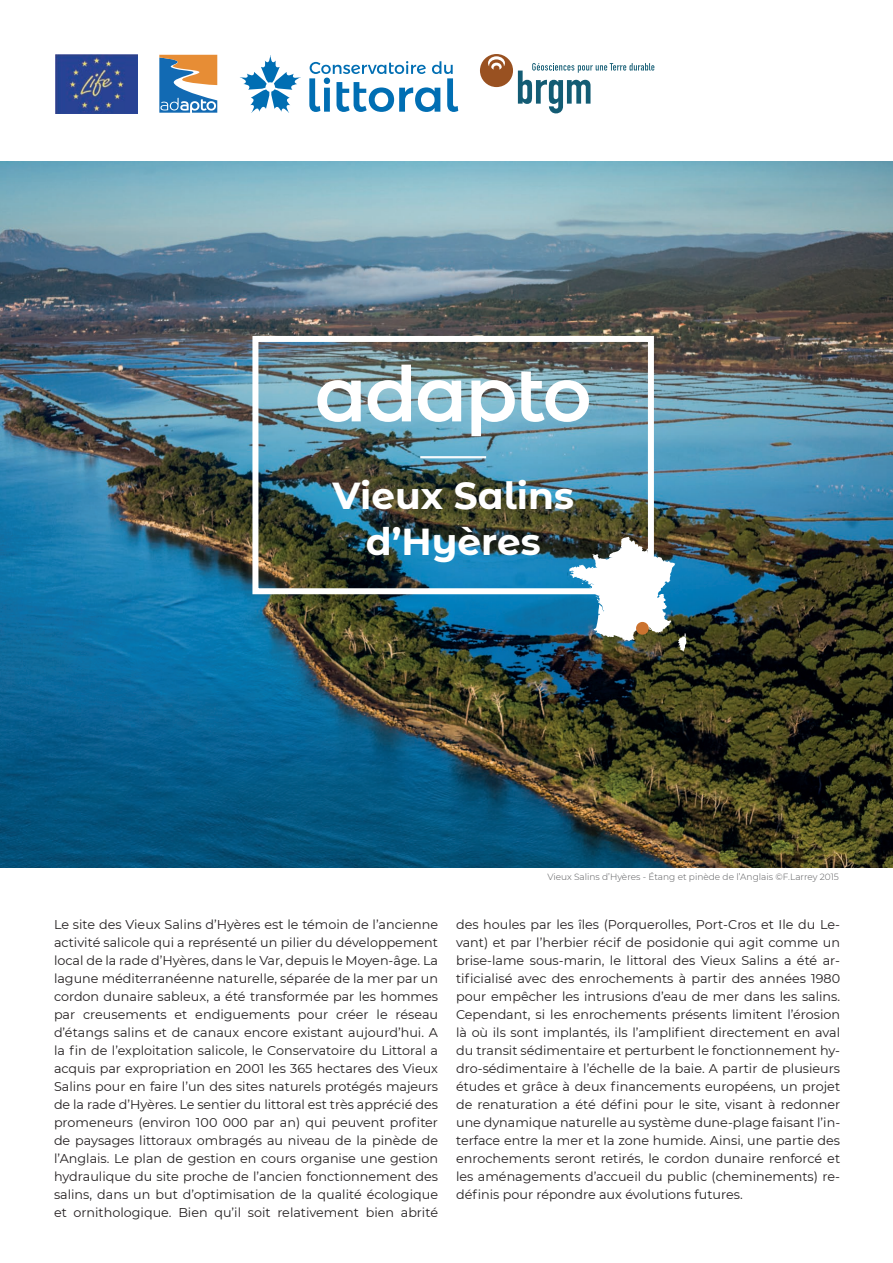
<style>
.page{position:relative;width:893px;height:1263px;background:#fff}
.page>*{position:absolute;margin:0;border:0;box-sizing:border-box;transform-origin:0 0}
.t1{font:600 76.5px "Montserrat Alternates";letter-spacing:-.03em;color:#fff}
.t2{font:700 37.5px/46.5px "Montserrat Alternates";color:#fff;text-align:center}
.t3{font:12.75px/18px "Montserrat";color:#231f20;text-align:justify}
.t4{font:300 9px "Montserrat";color:#57585a}
</style>
<div class="page">
<img style="left:0;top:162px;width:893px;height:705px">
<svg style="left:240px;top:55px;width:61px;height:58px"></svg>
<svg style="left:309px;top:61px;width:149px;height:51px"></svg>
<svg style="left:159px;top:55px;width:58px;height:58px"></svg>
<img style="left:55px;top:54px;width:82px;height:60px">
<svg style="left:480px;top:54px;width:174px;height:59px"></svg>
<div style="left:252px;top:336px;width:402px;height:258px;border:6px solid #fff"></div>
<img style="left:569px;top:537px;width:117px;height:115px">
<div style="left:636px;top:622px;width:13px;height:13px;background:#cb7330;border-radius:50%"></div>
<hr style="left:420px;top:456px;width:66px;height:2px;background:#fff">
<h1 class="t1" style="left:314px;top:340px;width:279px">adapto</h1>
<h2 class="t2" style="left:332px;top:470px;width:243px">Vieux Salins d’Hyères</h2>
<p class="t4" style="left:547px;top:871px;width:293px">Vieux Salins d’Hyères - Étang et pinède de l’Anglais ©F.Larrey 2015</p>
<p class="t3" style="left:54px;top:915px;width:386px">Le site des Vieux Salins d’Hyères est le témoin de l’ancienne activité salicole qui a représenté un pilier du développement local de la rade d’Hyères, dans le Var, depuis le Moyen-âge. La lagune méditerranéenne naturelle, séparée de la mer par un cordon dunaire sableux, a été transformée par les hommes par creusements et endiguements pour créer le réseau d’étangs salins et de canaux encore existant aujourd’hui. A la fin de l’exploitation salicole, le Conservatoire du Littoral a acquis par expropriation en 2001 les 365 hectares des Vieux Salins pour en faire l’un des sites naturels protégés majeurs de la rade d’Hyères. Le sentier du littoral est très apprécié des promeneurs (environ 100 000 par an) qui peuvent profiter de paysages littoraux ombragés au niveau de la pinède de l’Anglais. Le plan de gestion en cours organise une gestion hydraulique du site proche de l’ancien fonctionnement des salins, dans un but d’optimisation de la qualité écologique et ornithologique. Bien qu’il soit relativement bien abrité</p>
<p class="t3" style="left:456px;top:915px;width:386px">des houles par les îles (Porquerolles, Port-Cros et Ile du Le&shy;vant) et par l’herbier récif de posidonie qui agit comme un brise-lame sous-marin, le littoral des Vieux Salins a été ar&shy;tificialisé avec des enrochements à partir des années 1980 pour empêcher les intrusions d’eau de mer dans les salins.<br>Cependant, si les enrochements présents limitent l’érosion là où ils sont implantés, ils l’amplifient directement en aval du transit sédimentaire et perturbent le fonctionnement hy&shy;dro-sédimentaire à l’échelle de la baie. A partir de plusieurs études et grâce à deux financements européens, un projet de renaturation a été défini pour le site, visant à redonner une dynamique naturelle au système dune-plage faisant l’in&shy;terface entre la mer et la zone humide. Ainsi, une partie des enrochements seront retirés, le cordon dunaire renforcé et les aménagements d’accueil du public (cheminements) re&shy;définis pour répondre aux évolutions futures.</p>
</div>
